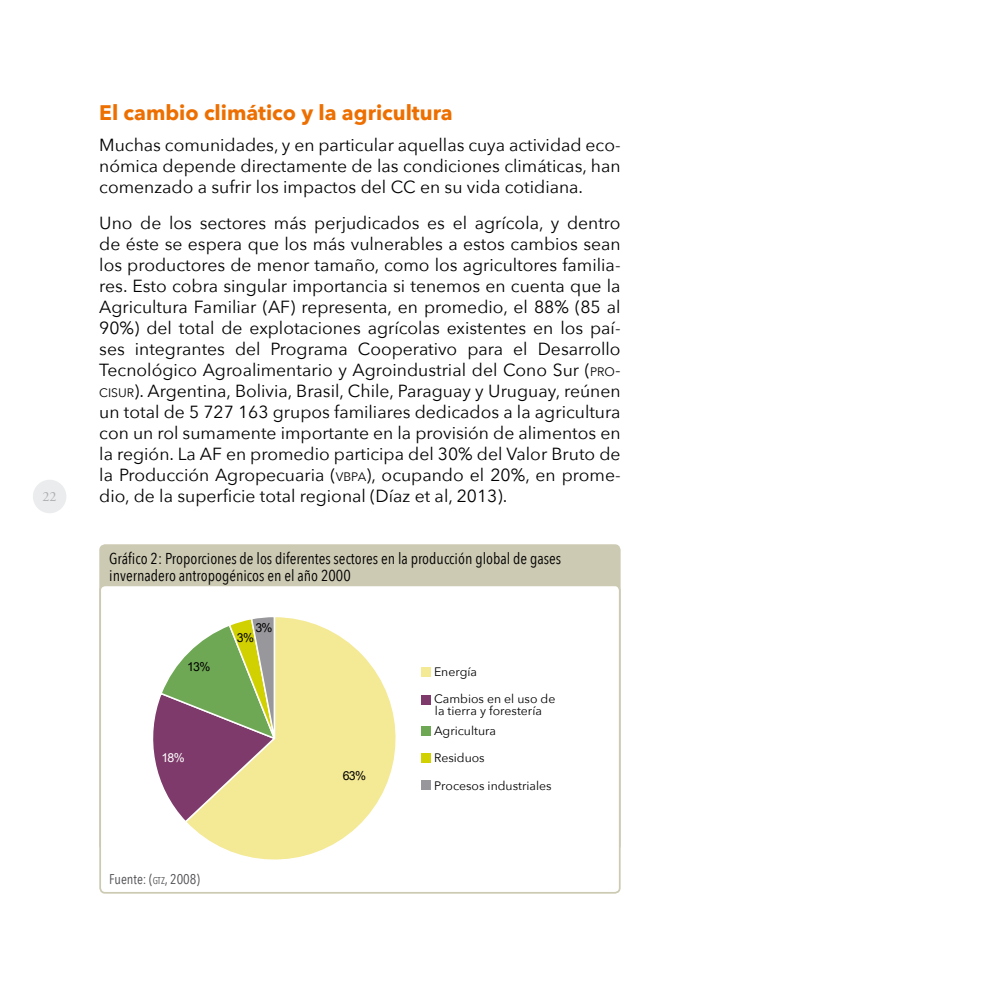
<style>
.page{position:relative;width:993px;height:993px;background:#fff}
.page>*{position:absolute;margin:0;border:0;box-sizing:border-box;transform-origin:0 0}
.SUBS_01{font:700 21px "Avenir Next";color:#ed6f00}
.tx_01{font:17.5px/21px "Avenir Next";color:#000;text-align:justify}
.GRAFICOS_TITULOS{font:15.75px/17.3px "Avenir Next Condensed";color:#000}
.PIES{font:14px "Avenir Next Condensed";color:#504f53}
.t1{font:14px "Adobe Garamond Pro";color:#aeafb2}
.t2{font:12.42px "Arial";color:#000}
.t3{font:12.25px/11.9px "Avenir Next";color:#000}
.t4{font:12.25px "Arial";color:#fff}
.s1{font-size:12.25px}
.s2{font-style:inherit}
.s3{font-size:9.8px}
</style>
<div class="page">
<div style="left:33px;top:479px;width:33px;height:34px;background:#ebeced;border-radius:50%"></div>
<div style="left:100px;top:545px;width:519px;height:305px;background:#cdcab3;border-radius:5px"></div>
<div style="left:100px;top:585px;width:519px;height:307px;background:#fff;border-radius:5px"></div>
<div style="left:99px;top:584px;width:521px;height:309px;border:2px solid #cdcab3;border-radius:5px"></div>
<svg style="left:188px;top:617px;width:208px;height:243px"></svg>
<svg style="left:153px;top:617px;width:126px;height:206px"></svg>
<div style="left:421px;top:667px;width:9px;height:9px;background:#f4e994"></div>
<div style="left:421px;top:694px;width:9px;height:10px;background:#7e3a6a"></div>
<div style="left:421px;top:725px;width:9px;height:10px;background:#6ea854"></div>
<div style="left:421px;top:752px;width:9px;height:9px;background:#d1d000"></div>
<div style="left:421px;top:780px;width:9px;height:9px;background:#98989c"></div>
<p class="t1" style="left:43px;top:488px;width:15px">22</p>
<p class="SUBS_01" style="left:99px;top:100px;width:354px">El cambio climático y la agricultura</p>
<p class="tx_01" style="left:99px;top:135px;width:522px">Muchas comunidades, y en particular aquellas cuya actividad eco&shy;nómica depende directamente de las condiciones climáticas, han comenzado a sufrir los impactos del CC en su vida cotidiana.</p>
<p class="tx_01" style="left:99px;top:212px;width:522px">Uno de los sectores más perjudicados es el agrícola, y dentro de éste se espera que los más vulnerables a estos cambios sean los productores de menor tamaño, como los agricultores familia&shy;res. Esto cobra singular importancia si tenemos en cuenta que la Agricultura Familiar (AF) representa, en promedio, el 88% (85 al 90%) del total de explotaciones agrícolas existentes en los paí&shy;ses integrantes del Programa Cooperativo para el Desarrollo Tecnológico Agroalimentario y Agroindustrial del Cono Sur (<span class="s1">PRO</span><span class="s2">-</span><span class="s1">CISUR</span>). Argentina, Bolivia, Brasil, Chile, Paraguay y Uruguay, reúnen un total de 5 727 163 grupos familiares dedicados a la agricultura con un rol sumamente importante en la provisión de alimentos en la región. La AF en promedio participa del 30% del Valor Bruto de la Producción Agropecuaria (<span class="s1">VBPA</span>), ocupando el 20%, en prome&shy;dio, de la superficie total regional (Díaz et al, 2013).</p>
<p class="GRAFICOS_TITULOS" style="left:109px;top:549px;width:453px">Gráfico 2: Proporciones de los diferentes sectores en la producción global de gases invernadero antropogénicos en el año 2000</p>
<p class="t2" style="left:187px;top:658px;width:25px">13%</p>
<p class="t2" style="left:255px;top:619px;width:19px">3%</p>
<p class="t2" style="left:237px;top:629px;width:19px">3%</p>
<p class="t4" style="left:161px;top:749px;width:25px">18%</p>
<p class="PIES" style="left:109px;top:870px;width:92px">Fuente: (<span class="s3">gtz</span>, 2008)</p>
<p class="t2" style="left:342px;top:767px;width:25px">63%</p>
<p class="t3" style="left:434px;top:665px;width:45px">Energía</p>
<p class="t3" style="left:434px;top:693px;width:123px">Cambios en el uso de la tierra y forestería</p>
<p class="t3" style="left:434px;top:724px;width:64px">Agricultura</p>
<p class="t3" style="left:434px;top:751px;width:52px">Residuos</p>
<p class="t3" style="left:434px;top:779px;width:119px">Procesos industriales</p>
</div>
